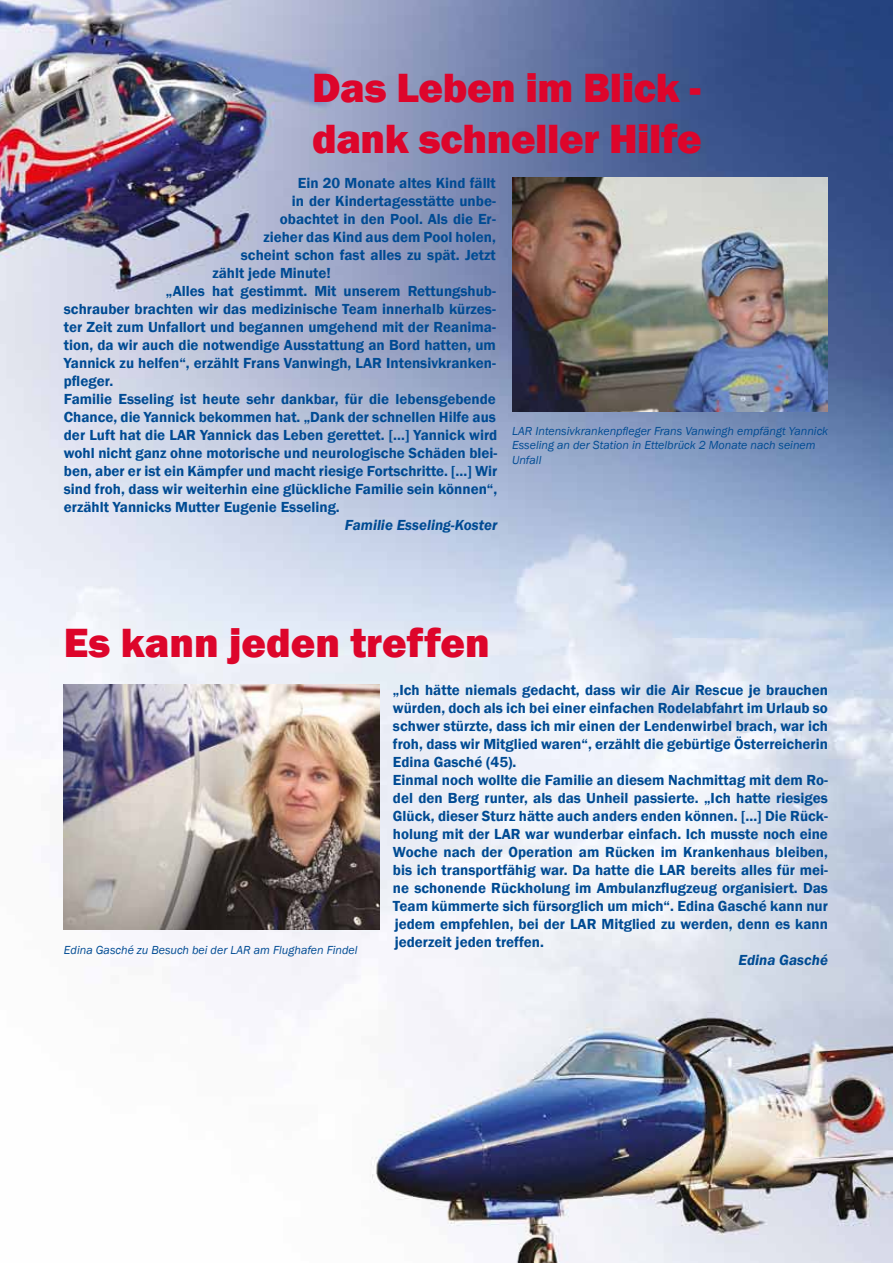
<style>
.page{position:relative;width:893px;height:1263px;background:#fff}
.page>*{position:absolute;margin:0;border:0;box-sizing:border-box;transform-origin:0 0}
.t1{font:800 42px/50.4px "Franklin Gothic";letter-spacing:-.01em;color:#dd052b}
.t2{font:600 15px/18px "Franklin Gothic";color:#004b93}
.t3{font:italic 600 15px "Franklin Gothic";color:#004b93}
.t4{font:italic 12px/14.4px "Franklin Gothic";color:#004b93}
</style>
<div class="page">
<img style="left:0;top:0;width:893px;height:1263px">
<img style="left:64px;top:684px;width:315px;height:245px">
<img style="left:512px;top:177px;width:315px;height:234px">
<h1 class="t1" style="left:312px;top:63px;width:391px">Das Leben im Blick - dank schneller Hilfe</h1>
<p class="t2" style="left:298px;top:174px;width:199px">Ein 20 Monate altes Kind fällt</p>
<p class="t2" style="left:292px;top:192px;width:206px">in der Kindertagesstätte unbe-</p>
<p class="t2" style="left:280px;top:210px;width:217px">obachtet in den Pool. Als die Er-</p>
<p class="t2" style="left:263px;top:228px;width:234px">zieher das Kind aus dem Pool holen,</p>
<p class="t2" style="left:241px;top:246px;width:257px">scheint schon fast alles zu spät. Jetzt</p>
<p class="t2" style="left:212px;top:264px;width:120px">zählt jede Minute!</p>
<p class="t2" style="left:166px;top:282px;width:332px">„Alles hat gestimmt. Mit unserem Rettungshub-</p>
<p class="t2" style="left:64px;top:300px;width:434px">schrauber brachten wir das medizinische Team innerhalb kürzes-</p>
<p class="t2" style="left:64px;top:318px;width:433px">ter Zeit zum Unfallort und begannen umgehend mit der Reanima-</p>
<p class="t2" style="left:64px;top:336px;width:434px">tion, da wir auch die notwendige Ausstattung an Bord hatten, um</p>
<p class="t2" style="left:64px;top:354px;width:433px">Yannick zu helfen“, erzählt Frans Vanwingh, LAR Intensivkranken-</p>
<p class="t2" style="left:64px;top:372px;width:51px">pfleger.</p>
<p class="t2" style="left:64px;top:390px;width:434px">Familie Esseling ist heute sehr dankbar, für die lebensgebende</p>
<p class="t2" style="left:64px;top:408px;width:433px">Chance, die Yannick bekommen hat. „Dank der schnellen Hilfe aus</p>
<p class="t2" style="left:64px;top:426px;width:435px">der Luft hat die LAR Yannick das Leben gerettet. […] Yannick wird</p>
<p class="t2" style="left:64px;top:444px;width:435px">wohl nicht ganz ohne motorische und neurologische Schäden blei-</p>
<p class="t2" style="left:64px;top:462px;width:435px">ben, aber er ist ein Kämpfer und macht riesige Fortschritte. […] Wir</p>
<p class="t2" style="left:64px;top:480px;width:435px">sind froh, dass wir weiterhin eine glückliche Familie sein können“,</p>
<p class="t2" style="left:64px;top:498px;width:277px">erzählt Yannicks Mutter Eugenie Esseling.</p>
<p class="t3" style="left:345px;top:516px;width:154px">Familie Esseling-Koster</p>
<p class="t4" style="left:512px;top:424px;width:318px">LAR Intensivkrankenpfleger Frans Vanwingh empfängt Yannick<br>Esseling an der Station in Ettelbrück 2 Monate nach seinem<br>Unfall</p>
<h1 class="t1" style="left:64px;top:618px;width:428px">Es kann jeden treffen</h1>
<p class="t4" style="left:64px;top:943px;width:295px">Edina Gasché zu Besuch bei der LAR am Flughafen Findel</p>
<p class="t2" style="left:393px;top:681px;width:437px">„Ich hätte niemals gedacht, dass wir die Air Rescue je brauchen würden, doch als ich bei einer einfachen Rodelabfahrt im Urlaub so schwer stürzte, dass ich mir einen der Lendenwirbel brach, war ich froh, dass wir Mitglied waren“, erzählt die gebürtige Österreicherin Edina Gasché (45).<br>Einmal noch wollte die Familie an diesem Nachmittag mit dem Ro&shy;del den Berg runter, als das Unheil passierte. „Ich hatte riesiges Glück, dieser Sturz hätte auch anders enden können. […] Die Rück&shy;holung mit der LAR war wunderbar einfach. Ich musste noch eine Woche nach der Operation am Rücken im Krankenhaus bleiben, bis ich transportfähig war. Da hatte die LAR bereits alles für mei&shy;ne schonende Rückholung im Ambulanzflugzeug organisiert. Das Team kümmerte sich fürsorglich um mich“. Edina Gasché kann nur jedem empfehlen, bei der LAR Mitglied zu werden, denn es kann jederzeit jeden treffen.</p>
<p class="t3" style="left:739px;top:950px;width:91px">Edina Gasché</p>
</div>
